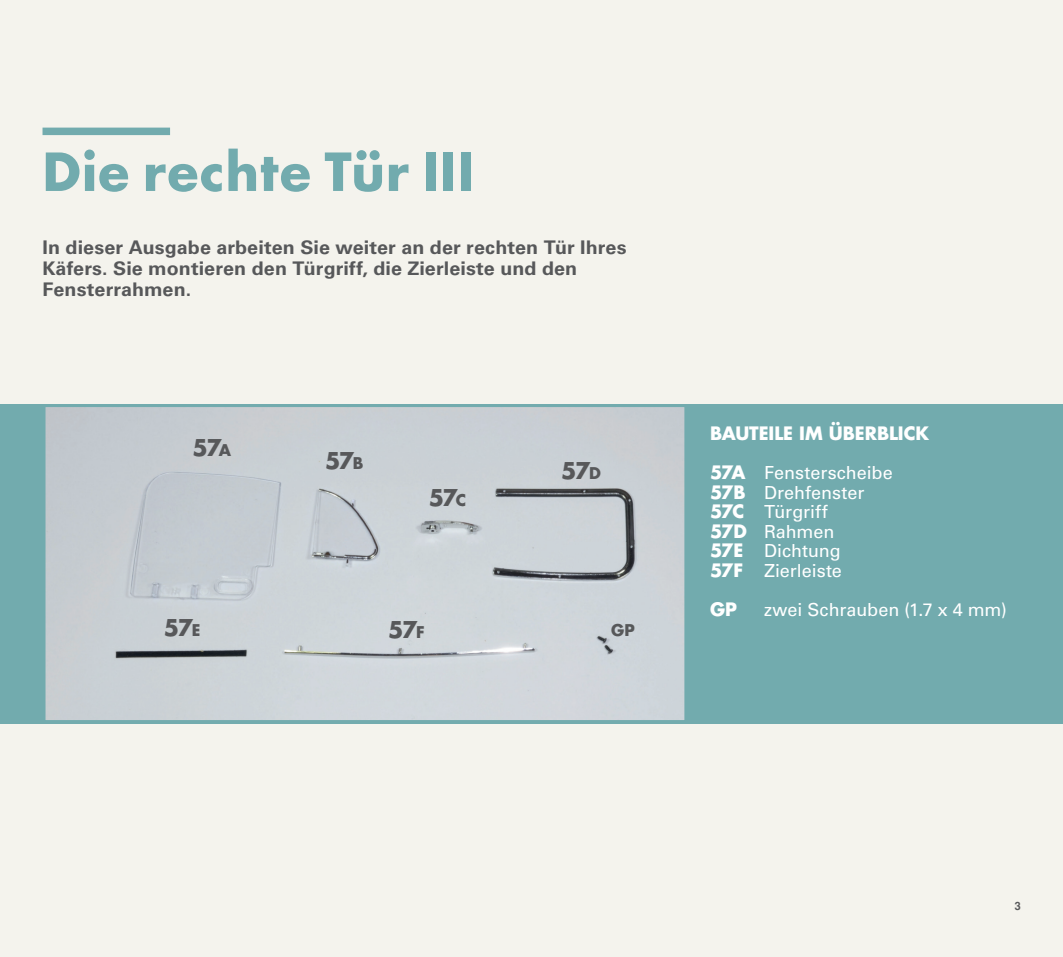
<style>
.page{position:relative;width:1063px;height:957px;background:#f4f3ed}
.page>*{position:absolute;margin:0;border:0;box-sizing:border-box;transform-origin:0 0}
.MONTAGGIO_TITOLO{font:700 51px "Futura Std";letter-spacing:.02em;color:#72abae}
.MONTAGGIO_foto_pezzi{font:700 22.5px "Futura Std";letter-spacing:-.07em;color:#57585a}
.SOMMARIETTO{font:700 18.75px/21px "Univers LT Std";letter-spacing:.005em;color:#57585a;scale:1.05 1}
.MONTAGGIO_PEZZI{font:18px "Univers LT Std";color:#fff}
.ELENCO_PEZZI_TITOLO{font:700 18px "Futura Std";letter-spacing:-.005em;color:#fff}
.MONTAGGIO_PEZZI-2{font:700 18px "Futura Std";color:#fff}
.MONTAGGIO_foto_pezzi-2{font:700 15.75px "Futura Std";color:#57585a}
.t1{font:12px "Coolvetica Rg";color:#57585a}
.s1{font-size:15.75px}
.s2{font-family:"Futura Std";font-weight:700}
</style>
<div class="page">
<div style="left:43px;top:128px;width:127px;height:7px;background:#72abae"></div>
<div style="left:0;top:404px;width:1063px;height:319px;background:#72abae"></div>
<img style="left:47px;top:408px;width:636px;height:311px">
<div style="left:43px;top:404px;width:644px;height:319px;border:3px solid #72abae"></div>
<p class="MONTAGGIO_TITOLO" style="left:43px;top:138px;width:433px">Die rechte Tür III</p>
<p class="SOMMARIETTO" style="left:43px;top:237px;width:558px">In dieser Ausgabe arbeiten Sie weiter an der rechten Tür Ihres<br>Käfers. Sie montieren den Türgriff, die Zierleiste und den<br>Fensterrahmen.</p>
<p class="MONTAGGIO_foto_pezzi" style="left:193px;top:433px;width:40px">57<span class="s1">A</span></p>
<p class="MONTAGGIO_foto_pezzi" style="left:325px;top:446px;width:40px">57<span class="s1">B</span></p>
<p class="MONTAGGIO_foto_pezzi" style="left:429px;top:482px;width:39px">57<span class="s1">C</span></p>
<p class="MONTAGGIO_foto_pezzi" style="left:164px;top:613px;width:38px">57<span class="s1">E</span></p>
<p class="MONTAGGIO_foto_pezzi" style="left:388px;top:614px;width:38px">57<span class="s1">F</span></p>
<p class="MONTAGGIO_foto_pezzi" style="left:561px;top:456px;width:41px">57<span class="s1">D</span></p>
<p class="MONTAGGIO_foto_pezzi-2" style="left:611px;top:620px;width:25px">GP</p>
<p class="ELENCO_PEZZI_TITOLO" style="left:710px;top:421px;width:221px">BAUTEILE IM ÜBERBLICK</p>
<p class="MONTAGGIO_PEZZI" style="left:710px;top:462px;width:184px"><span class="s2">57A</span> Fensterscheibe</p>
<p class="MONTAGGIO_PEZZI" style="left:710px;top:482px;width:156px"><span class="s2">57B</span> Drehfenster</p>
<p class="MONTAGGIO_PEZZI" style="left:710px;top:501px;width:119px"><span class="s2">57C</span> Türgriff</p>
<p class="MONTAGGIO_PEZZI" style="left:710px;top:521px;width:126px"><span class="s2">57D</span> Rahmen</p>
<p class="MONTAGGIO_PEZZI" style="left:710px;top:540px;width:132px"><span class="s2">57E</span> Dichtung</p>
<p class="MONTAGGIO_PEZZI" style="left:710px;top:560px;width:133px"><span class="s2">57F</span> Zierleiste</p>
<p class="MONTAGGIO_PEZZI-2" style="left:710px;top:597px;width:29px">GP</p>
<p class="MONTAGGIO_PEZZI" style="left:764px;top:599px;width:244px">zwei Schrauben (1.7 x 4 mm)</p>
<p class="t1" style="left:1015px;top:898px;width:7px">3</p>
</div>
